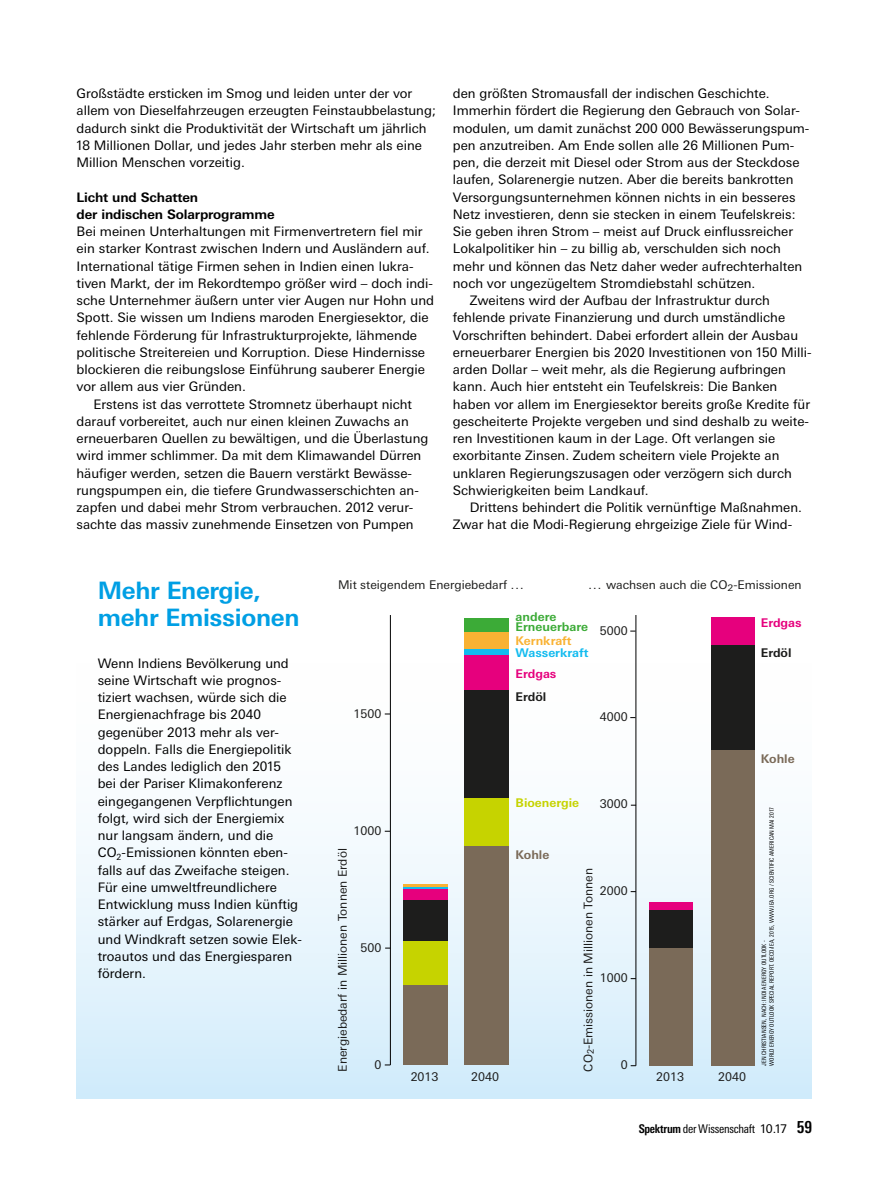
<style>
.page{position:relative;width:893px;height:1191px;background:#fff}
.page>*{position:absolute;margin:0;border:0;box-sizing:border-box;transform-origin:0 0}
.HA_Ueberschrift_Kast{font:700 24px "Univers Next Pro";letter-spacing:-.015em;color:#009fe4}
.Grundtext_mit_Einzug{font:13.2px/17.2px "Univers Next Pro";color:#000}
.Grundtext_ohne_Einzu{font:13.2px/17.2px "Univers Next Pro";color:#000}
.HA_Zwischentitel{font:700 13.2px/17.2px "Univers Next Pro";letter-spacing:-.01em;color:#000}
.t1{font:12px "Univers Next Pro";color:#1d1d1c}
.t2{font:condensed 12px "Univers Next Pro";letter-spacing:-.025em;color:#000}
.t3{font:700 12px/20.4px "Univers Next Pro";color:#12bbef}
.t4{font:700 12px/10.2px "Univers Next Pro";color:#3cab37}
.t5{font:700 12px "Univers Next Pro";color:#7a6a58}
.t6{font:700 12px "Univers Next Pro";color:#1d1d1c}
.t7{font:700 12px "Univers Next Pro";color:#c6d300}
.t8{font:700 12px "Univers Next Pro";color:#f9b233}
.t9{font:700 12px "Univers Next Pro";color:#e6007d}
.Bildnachweis{font:condensed 6px "Univers Next Pro";letter-spacing:.01em;color:#000}
.s1{color:#e6007d}
.s2{font-weight:700}
.s3{font-stretch:normal}
.s4{font-weight:700;font-size:16.5px}
</style>
<div class="page">
<div style="left:77px;top:581px;width:735px;height:518px;background:linear-gradient(to bottom,#fff,#d7eefb)"></div>
<hr style="left:390px;top:615px;width:1px;height:450px;background:#000">
<hr style="left:635px;top:615px;width:1px;height:450px;background:#000">
<div style="left:649px;top:902px;width:43px;height:7px;background:#e6007d"></div>
<div style="left:711px;top:617px;width:43px;height:28px;background:#e6007d"></div>
<div style="left:649px;top:909px;width:43px;height:39px;background:#1d1d1c"></div>
<div style="left:711px;top:645px;width:43px;height:105px;background:#1d1d1c"></div>
<div style="left:649px;top:948px;width:43px;height:117px;background:#7a6a58"></div>
<div style="left:711px;top:750px;width:43px;height:315px;background:#7a6a58"></div>
<hr style="left:403px;top:883px;width:45px;height:1px;background:#3cab37">
<div style="left:465px;top:618px;width:44px;height:14px;background:#3cab37"></div>
<hr style="left:403px;top:884px;width:45px;height:2px;background:#f9b233">
<div style="left:465px;top:632px;width:44px;height:16px;background:#f9b233"></div>
<hr style="left:403px;top:886px;width:45px;height:3px;background:#12bbef">
<div style="left:465px;top:648px;width:44px;height:7px;background:#12bbef"></div>
<div style="left:403px;top:889px;width:45px;height:11px;background:#e6007d"></div>
<div style="left:465px;top:655px;width:44px;height:35px;background:#e6007d"></div>
<div style="left:403px;top:900px;width:45px;height:41px;background:#1d1d1c"></div>
<div style="left:465px;top:690px;width:44px;height:107px;background:#1d1d1c"></div>
<div style="left:403px;top:941px;width:45px;height:44px;background:#c6d300"></div>
<div style="left:465px;top:797px;width:44px;height:49px;background:#c6d300"></div>
<div style="left:403px;top:985px;width:45px;height:80px;background:#7a6a58"></div>
<div style="left:465px;top:846px;width:44px;height:219px;background:#7a6a58"></div>
<p class="Grundtext_mit_Einzug" style="left:77px;top:85px;width:361px">Großstädte ersticken im Smog und leiden unter der vor allem von Dieselfahrzeugen erzeugten Feinstaubbelastung; dadurch sinkt die Produktivität der Wirtschaft um jährlich 18 Millionen Dollar, und jedes Jahr sterben mehr als eine Million Menschen vorzeitig.</p>
<p class="HA_Zwischentitel" style="left:77px;top:188px;width:200px">Licht und Schatten<br>der indischen Solarprogramme</p>
<p class="Grundtext_ohne_Einzu" style="left:77px;top:223px;width:359px">Bei meinen Unterhaltungen mit Firmenvertretern fiel mir ein starker Kontrast zwischen Indern und Ausländern auf.<br>International tätige Firmen sehen in Indien einen lukra&shy;tiven Markt, der im Rekordtempo größer wird – doch indi&shy;sche Unternehmer äußern unter vier Augen nur Hohn und Spott. Sie wissen um Indiens maroden Energiesektor, die fehlende Förderung für Infrastrukturprojekte, lähmende politische Streitereien und Korruption. Diese Hindernisse blockieren die reibungslose Einführung sauberer Energie vor allem aus vier Gründen.</p>
<p class="Grundtext_mit_Einzug" style="left:77px;top:395px;width:353px;text-indent:17px">Erstens ist das verrottete Stromnetz überhaupt nicht darauf vorbereitet, auch nur einen kleinen Zuwachs an erneuerbaren Quellen zu bewältigen, und die Überlastung wird immer schlimmer. Da mit dem Klimawandel Dürren häufiger werden, setzen die Bauern verstärkt Bewässe&shy;rungspumpen ein, die tiefere Grundwasserschichten an&shy;zapfen und dabei mehr Strom verbrauchen. 2012 verur&shy;sachte das massiv zunehmende Einsetzen von Pumpen</p>
<p class="Grundtext_mit_Einzug" style="left:453px;top:85px;width:358px">den größten Stromausfall der indischen Geschichte.<br>Immerhin fördert die Regierung den Gebrauch von Solar&shy;modulen, um damit zunächst 200 000 Bewässerungspum&shy;pen anzutreiben. Am Ende sollen alle 26 Millionen Pum&shy;pen, die derzeit mit Diesel oder Strom aus der Steckdose laufen, Solarenergie nutzen. Aber die bereits bankrotten Versorgungsunternehmen können nichts in ein besseres Netz investieren, denn sie stecken in einem Teufelskreis:<br>Sie geben ihren Strom – meist auf Druck einflussreicher Lokalpolitiker hin – zu billig ab, verschulden sich noch mehr und können das Netz daher weder aufrechterhalten noch vor ungezügeltem Stromdiebstahl schützen.</p>
<p class="Grundtext_mit_Einzug" style="left:453px;top:292px;width:360px;text-indent:17px">Zweitens wird der Aufbau der Infrastruktur durch fehlende private Finanzierung und durch umständliche Vorschriften behindert. Dabei erfordert allein der Ausbau erneuerbarer Energien bis 2020 Investitionen von 150 Milli&shy;arden Dollar – weit mehr, als die Regierung aufbringen kann. Auch hier entsteht ein Teufelskreis: Die Banken haben vor allem im Energiesektor bereits große Kredite für gescheiterte Projekte vergeben und sind deshalb zu weite&shy;ren Investitionen kaum in der Lage. Oft verlangen sie exorbitante Zinsen. Zudem scheitern viele Projekte an unklaren Regierungszusagen oder verzögern sich durch Schwierigkeiten beim Landkauf.</p>
<p class="Grundtext_mit_Einzug" style="left:453px;top:499px;width:351px;text-indent:17px">Drittens behindert die Politik vernünftige Maßnahmen.<br>Zwar hat die Modi-Regierung ehrgeizige Ziele für Wind-</p>
<p class="HA_Ueberschrift_Kast" style="left:98px;top:576px;width:165px">Mehr Energie,</p>
<p class="t1" style="left:338px;top:578px;width:187px">Mit steigendem Energiebedarf ...</p>
<p class="t1" style="left:588px;top:578px;width:215px">... wachsen auch die CO<sub>2</sub>-Emissionen</p>
<p class="HA_Ueberschrift_Kast" style="left:98px;top:603px;width:203px">mehr Emissionen</p>
<p class="Grundtext_ohne_Einzu" style="left:98px;top:654px;width:206px">Wenn Indiens Bevölkerung und seine Wirtschaft wie prognos&shy;tiziert wachsen, würde sich die<br>Energienachfrage bis 2040 gegenüber 2013 mehr als ver&shy;doppeln. Falls die Energiepolitik des Landes lediglich den 2015 bei der Pariser Klimakonferenz eingegangenen Verpflichtungen folgt, wird sich der Energiemix nur langsam ändern, und die<br>CO<sub>2</sub>-Emissionen könnten eben&shy;falls auf das Zweifache steigen.<br>Für eine umweltfreundlichere<br>Entwicklung muss Indien künftig stärker auf Erdgas, Solarenergie und Windkraft setzen sowie Elek&shy;troautos und das Energiesparen fördern.</p>
<p class="t4" style="left:516px;top:611px;width:74px">andere<br>Erneuerbare</p>
<p class="t9" style="left:761px;top:616px;width:42px">Erdgas</p>
<p class="t1" style="left:600px;top:623px;width:29px">5000</p>
<p class="t8" style="left:516px;top:633px;width:57px">Kernkraft</p>
<p class="t6" style="left:761px;top:645px;width:32px">Erdöl</p>
<p class="t3" style="left:516px;top:643px;width:74px">Wasserkraft<br><span class="s1">Erdgas</span></p>
<p class="t6" style="left:516px;top:689px;width:32px">Erdöl</p>
<p class="t1" style="left:354px;top:707px;width:29px">1500</p>
<p class="t1" style="left:600px;top:710px;width:29px">4000</p>
<p class="t5" style="left:761px;top:751px;width:35px">Kohle</p>
<p class="t7" style="left:516px;top:795px;width:65px">Bioenergie</p>
<p class="t1" style="left:600px;top:797px;width:29px">3000</p>
<p class="Bildnachweis" style="left:768px;top:1065px;width:260px;rotate:-90deg">WORLD ENERGY OUTLOOK SPECIAL REPORT. OECD/IEA, 2015, WWW.IEA.ORG / SCIENTIFIC AMERICAN MAI 2017</p>
<p class="t1" style="left:354px;top:824px;width:29px">1000</p>
<p class="t1" style="left:336px;top:1071px;width:225px;rotate:-90deg">Energiebedarf in Millionen Tonnen Erdöl</p>
<p class="t5" style="left:516px;top:847px;width:35px">Kohle</p>
<p class="t1" style="left:581px;top:1071px;width:205px;rotate:-90deg">CO<sub>2</sub>-Emissionen in Millionen Tonnen</p>
<p class="t1" style="left:600px;top:884px;width:29px">2000</p>
<p class="Bildnachweis" style="left:760px;top:1065px;width:127px;rotate:-90deg">JEN CHRISTIANSEN, NACH: INDIA ENERGY OUTLOOK -</p>
<p class="t1" style="left:360px;top:941px;width:22px">500</p>
<p class="t1" style="left:600px;top:971px;width:29px">1000</p>
<p class="t1" style="left:374px;top:1057px;width:8px">0</p>
<p class="t1" style="left:621px;top:1057px;width:8px">0</p>
<p class="t1" style="left:656px;top:1069px;width:29px">2013</p>
<p class="t1" style="left:718px;top:1069px;width:29px">2040</p>
<p class="t1" style="left:411px;top:1069px;width:29px">2013</p>
<p class="t1" style="left:471px;top:1069px;width:29px">2040</p>
<p class="t2" style="left:639px;top:1122px;width:175px"><span class="s2">Spektrum</span> der Wissenschaft <span class="s3">10.17</span> <span class="s4">59</span></p>
</div>
